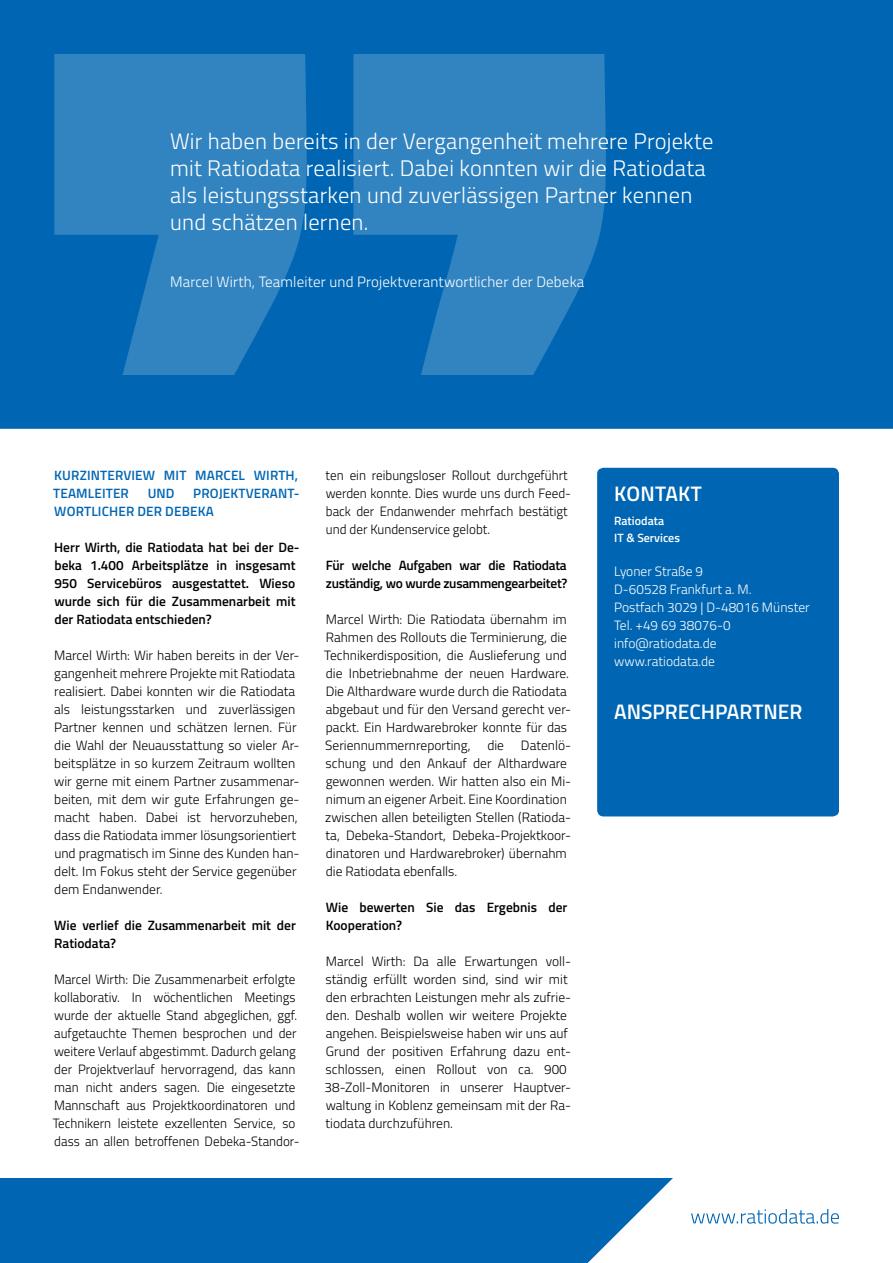
<style>
.page{position:relative;width:893px;height:1263px;background:#fff}
.page>*{position:absolute;margin:0;border:0;box-sizing:border-box;transform-origin:0 0}
.t1{font:300 22.5px/27px "Titillium";letter-spacing:.01em;color:#fff}
.t2{font:600 21px "Titillium";color:#fff}
.t3{font:300 15px "Titillium";letter-spacing:.01em;color:#fff}
.t4{font:300 13.5px/18px "Titillium";color:#000}
.t5{font:600 13.5px/18px "Titillium";color:#000}
.t6{font:300 13.5px/18px "Titillium";color:#fff}
.t7{font:600 13.5px/18px "Titillium";letter-spacing:.01em;color:#0066b3}
.t8{font:600 13.5px/18px "Titillium";letter-spacing:-.02em;color:#000}
.t9{font:600 12px/16.5px "Titillium";color:#fff}
</style>
<div class="page">
<div style="left:0;top:1178px;width:793px;height:85px;background:#0066b3"></div>
<div style="left:0;top:0;width:893px;height:429px;background:#0066b3"></div>
<svg style="left:353px;top:54px;width:266px;height:321px;background:#257cbd"></svg>
<svg style="left:54px;top:54px;width:276px;height:321px;background:#237bbd"></svg>
<svg style="left:587px;top:1178px;width:252px;height:85px"></svg>
<div style="left:597px;top:468px;width:242px;height:348px;background:#0066b3;border-radius:6px"></div>
<h1 class="t1" style="left:170px;top:126px;width:545px">Wir haben bereits in der Vergangenheit mehrere Projekte mit Ratiodata realisiert. Dabei konnten wir die Ratiodata als leistungsstarken und zuverlässigen Partner kennen und schätzen lernen.</h1>
<p class="t3" style="left:170px;top:271px;width:416px">Marcel Wirth, Teamleiter und Projektverantwortlicher der Debeka</p>
<p class="t7" style="left:53px;top:465px;width:246px">KURZINTERVIEW MIT MARCEL WIRTH,<br>TEAMLEITER</p>
<p class="t7" style="left:54px;top:483px;width:247px;text-indent:139px">PROJEKTVERANT-<br>WORTLICHER DER DEBEKA</p>
<p class="t5" style="left:54px;top:537px;width:247px">Herr Wirth, die Ratiodata hat bei der De&shy;beka 1.400 Arbeitsplätze in insgesamt 950 Servicebüros ausgestattet. Wieso wurde sich für die Zusammenarbeit mit der Ratiodata entschieden?</p>
<p class="t4" style="left:54px;top:646px;width:247px">Marcel Wirth: Wir haben bereits in der Ver&shy;gangenheit mehrere Projekte mit Ratiodata realisiert. Dabei konnten wir die Ratiodata als leistungsstarken und zuverlässigen Partner kennen und schätzen lernen. Für die Wahl der Neuausstattung so vieler Ar&shy;beitsplätze in so kurzem Zeitraum wollten wir gerne mit einem Partner zusammenar&shy;beiten, mit dem wir gute Erfahrungen ge&shy;macht haben. Dabei ist hervorzuheben, dass die Ratiodata immer lösungsorientiert und pragmatisch im Sinne des Kunden han&shy;delt. Im Fokus steht der Service gegenüber dem Endanwender.</p>
<p class="t5" style="left:54px;top:915px;width:243px">Wie verlief die Zusammenarbeit mit der<br>Ratiodata?</p>
<p class="t4" style="left:53px;top:970px;width:248px">Marcel Wirth: Die Zusammenarbeit erfolgte kollaborativ. In wöchentlichen Meetings wurde der aktuelle Stand abgeglichen, ggf. aufgetauchte Themen besprochen und der weitere Verlauf abgestimmt. Dadurch gelang der Projektverlauf hervorragend, das kann man nicht anders sagen. Die eingesetzte Mannschaft aus Projektkoordinatoren und Technikern leistete exzellenten Service, so dass an allen betroffenen Debeka-Standor-</p>
<p class="t7" style="left:148px;top:483px;width:28px">UND</p>
<p class="t4" style="left:326px;top:466px;width:247px">ten ein reibungsloser Rollout durchgeführt werden konnte. Dies wurde uns durch Feed&shy;back der Endanwender mehrfach bestätigt und der Kundenservice gelobt.</p>
<p class="t8" style="left:326px;top:556px;width:243px">Für welche Aufgaben war die Ratiodata zuständig, wo wurde zusammengearbeitet?</p>
<p class="t4" style="left:324px;top:610px;width:248px">Marcel Wirth: Die Ratiodata übernahm im Rahmen des Rollouts die Terminierung, die Technikerdisposition, die Auslieferung und die Inbetriebnahme der neuen Hardware.<br>Die Althardware wurde durch die Ratiodata abgebaut und für den Versand gerecht ver&shy;packt. Ein Hardwarebroker konnte für das Seriennummernreporting, die Datenlö&shy;schung und den Ankauf der Althardware gewonnen werden. Wir hatten also ein Mi&shy;nimum an eigener Arbeit. Eine Koordination zwischen allen beteiligten Stellen (Ratioda&shy;ta, Debeka-Standort, Debeka-Projektkoor&shy;dinatoren und Hardwarebroker) übernahm die Ratiodata ebenfalls.</p>
<p class="t5" style="left:326px;top:898px;width:243px">Wie bewerten Sie das Ergebnis der<br>Kooperation?</p>
<p class="t4" style="left:325px;top:952px;width:248px">Marcel Wirth: Da alle Erwartungen voll&shy;ständig erfüllt worden sind, sind wir mit den erbrachten Leistungen mehr als zufrie&shy;den. Deshalb wollen wir weitere Projekte angehen. Beispielsweise haben wir uns auf Grund der positiven Erfahrung dazu ent&shy;schlossen, einen Rollout von ca. 900<br>38-Zoll-Monitoren in unserer Hauptver&shy;waltung in Koblenz gemeinsam mit der Ra&shy;tiodata durchzuführen.</p>
<h2 class="t2" style="left:614px;top:477px;width:89px">KONTAKT</h2>
<p class="t9" style="left:614px;top:512px;width:67px">Ratiodata<br>IT &amp; Services</p>
<p class="t6" style="left:614px;top:562px;width:197px">Lyoner Straße 9<br>D-60528 Frankfurt a. M.<br>Postfach 3029 | D-48016 Münster<br>Tel. +49 69 38076-0 info@ratiodata.de www.ratiodata.de</p>
<h2 class="t2" style="left:614px;top:696px;width:190px">ANSPRECHPARTNER</h2>
</div>
